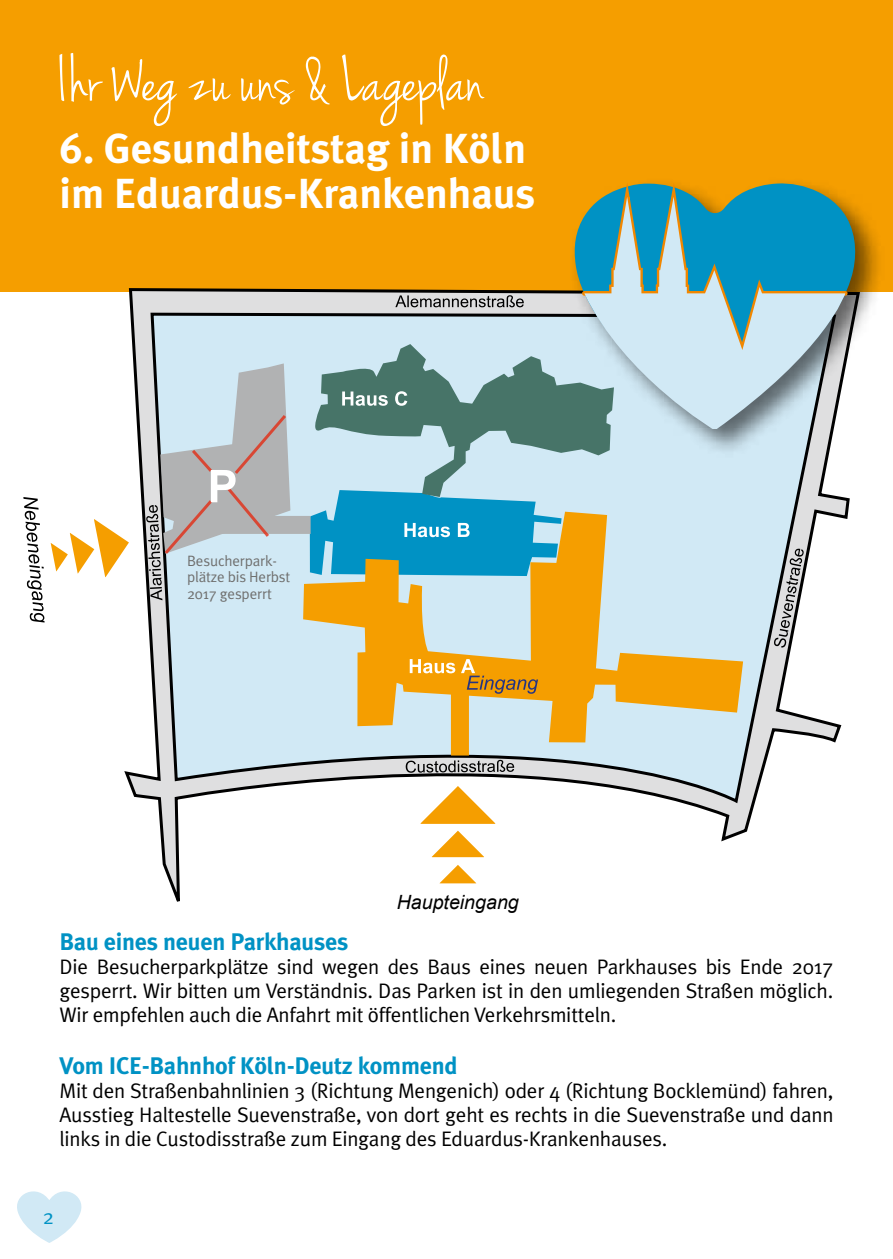
<style>
.page{position:relative;width:893px;height:1259px;background:#fff}
.page>*{position:absolute;margin:0;border:0;box-sizing:border-box;transform-origin:0 0}
.t1{font:66px "Jenna Sue";color:#fff}
.t2{font:700 42px/45px "Meta Plus";color:#fff}
.t3{font:700 24px "Meta Plus";letter-spacing:-.01em;color:#0092c4}
.t4{font:21px/24px "Meta Plus Normal";letter-spacing:-.01em;color:#000;text-align:justify}
.t5{font:21px "Meta Plus Normal";color:#0092c4}
.t6{font:italic 19.5px "Arial";color:#000}
.t7{font:15px/16.5px "Meta Plus Normal";letter-spacing:-.01em;color:#6f6f6e}
</style>
<div class="page">
<div style="left:0;top:0;width:893px;height:291px;background:#f59e00"></div>
<svg style="left:17px;top:1191px;width:65px;height:52px"></svg>
<svg style="left:122px;top:288px;width:728px;height:614px"></svg>
<svg style="left:149px;top:311px;width:689px;height:521px"></svg>
<svg style="left:308px;top:344px;width:306px;height:153px;background:#98b8ba"></svg>
<svg style="left:303px;top:512px;width:440px;height:230px;background:#decd9b"></svg>
<svg style="left:420px;top:786px;width:75px;height:38px"></svg>
<svg style="left:432px;top:830px;width:52px;height:27px"></svg>
<svg style="left:440px;top:865px;width:36px;height:18px"></svg>
<svg style="left:51px;top:519px;width:78px;height:58px"></svg>
<div style="left:451px;top:693px;width:18px;height:62px;background:#f59e00"></div>
<div style="left:211px;top:516px;width:100px;height:18px;background:#b1b2b3"></div>
<svg style="left:342px;top:391px;width:65px;height:15px"></svg>
<svg style="left:310px;top:490px;width:252px;height:86px;background:#34a3c3"></svg>
<svg style="left:410px;top:659px;width:128px;height:35px;background:#e59e21"></svg>
<svg style="left:406px;top:760px;width:108px;height:13px"></svg>
<svg style="left:23px;top:497px;width:22px;height:125px"></svg>
<svg style="left:395px;top:295px;width:129px;height:12px;background:#9c9c9c"></svg>
<svg style="left:774px;top:548px;width:30px;height:99px;background:#a5a8aa"></svg>
<div style="left:568px;top:177px;width:317px;height:281px;background:#000;opacity:.56"></div>
<svg style="left:573px;top:183px;width:283px;height:245px"></svg>
<svg style="left:580px;top:181px;width:270px;height:185px"></svg>
<svg style="left:584px;top:197px;width:261px;height:231px;background:#81bcce"></svg>
<svg style="left:146px;top:363px;width:144px;height:237px;background:#bdc5ca"></svg>
<h1 class="t1" style="left:60px;top:43px;width:426px">Ihr Weg zu uns &amp; Lageplan</h1>
<h2 class="t2" style="left:60px;top:125px;width:477px">6. Gesundheitstag in Köln im Eduardus-Krankenhaus</h2>
<p class="t7" style="left:187px;top:552px;width:105px">Besucherpark&shy;plätze bis Herbst<br>2017 gesperrt</p>
<p class="t6" style="left:397px;top:889px;width:124px">Haupteingang</p>
<p class="t3" style="left:60px;top:927px;width:290px">Bau eines neuen Parkhauses</p>
<p class="t4" style="left:60px;top:954px;width:775px">Die Besucherparkplätze sind wegen des Baus eines neuen Parkhauses bis Ende 2017 gesperrt. Wir bitten um Verständnis. Das Parken ist in den umliegenden Straßen möglich.<br>Wir empfehlen auch die Anfahrt mit öffentlichen Verkehrsmitteln.</p>
<p class="t3" style="left:60px;top:1052px;width:400px">Vom ICE-Bahnhof Köln-Deutz kommend</p>
<p class="t4" style="left:60px;top:1078px;width:775px">Mit den Straßenbahnlinien 3 (Richtung Mengenich) oder 4 (Richtung Bocklemünd) fahren, Ausstieg Haltestelle Suevenstraße, von dort geht es rechts in die Suevenstraße und dann links in die Custodisstraße zum Eingang des Eduardus-Krankenhauses.</p>
<p class="t5" style="left:43px;top:1205px;width:13px">2</p>
</div>
